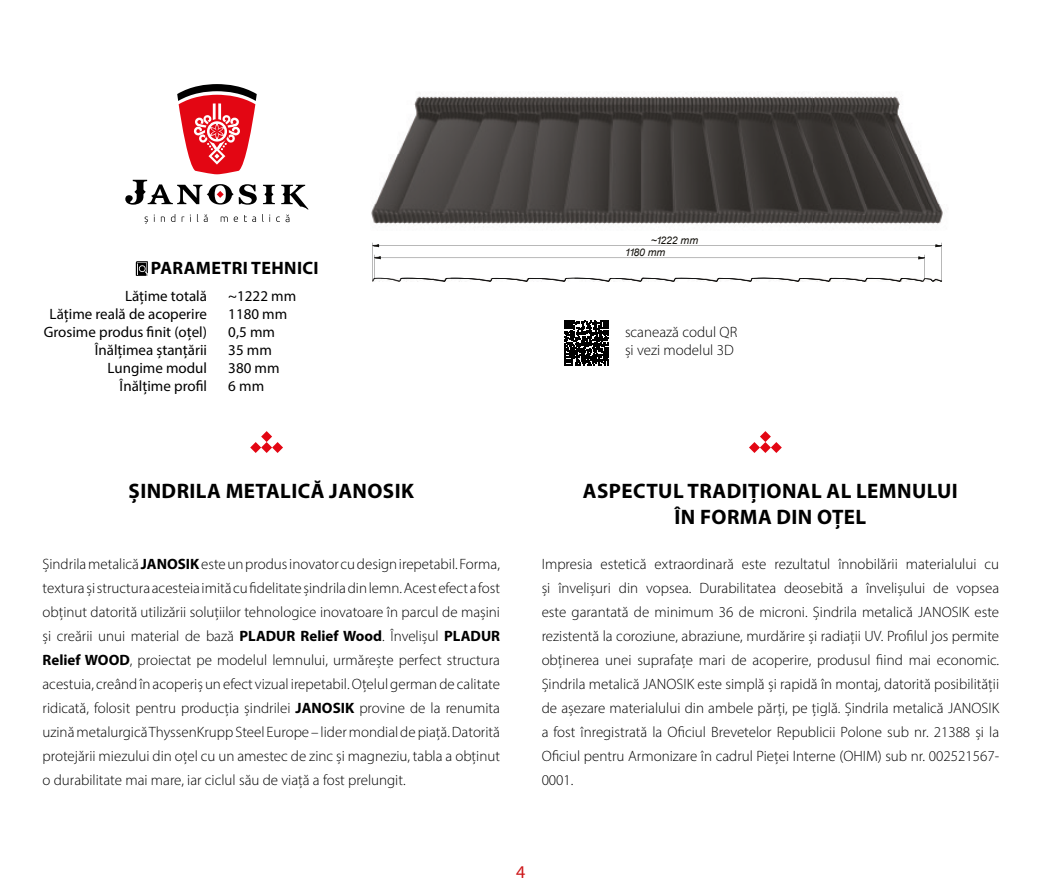
<style>
.page{position:relative;width:1063px;height:893px;background:#fff}
.page>*{position:absolute;margin:0;border:0;box-sizing:border-box;transform-origin:0 0}
.t1{font:700 21px/25.2px "Myriad Pro";letter-spacing:.02em;color:#000;text-align:center}
.t2{font:700 18px "Myriad Pro";letter-spacing:.02em;color:#000}
.t3{font:18px "Myriad Pro";color:#cd1719}
.t4{font:300 15px/24px "Myriad Pro";color:#000;text-align:justify}
.t5{font:15px/18px "Myriad Pro";color:#000;text-align:right}
.t6{font:italic 10.5px/12px "Arial";letter-spacing:-.015em;color:#13110c}
.s1{font-weight:700}
</style>
<div class="page">
<img style="left:371px;top:95px;width:572px;height:159px">
<svg style="left:373px;top:243px;width:570px;height:39px"></svg>
<svg style="left:564px;top:320px;width:45px;height:45px"></svg>
<svg style="left:177px;top:84px;width:80px;height:90px"></svg>
<svg style="left:125px;top:180px;width:184px;height:44px"></svg>
<svg style="left:136px;top:261px;width:12px;height:15px"></svg>
<svg style="left:250px;top:431px;width:33px;height:22px"></svg>
<svg style="left:749px;top:431px;width:33px;height:22px"></svg>
<p class="t2" style="left:151px;top:256px;width:170px">PARAMETRI TEHNICI</p>
<p class="t5" style="left:44px;top:287px;width:165px">Lățime totală<br>Lățime reală de acoperire<br>Grosime produs finit (oțel)<br>Înălțimea ștanțării<br>Lungime modul<br>Înălțime profil</p>
<p class="t5" style="left:228px;top:287px;width:69px;text-align:left">~1222 mm<br>1180 mm<br>0,5 mm<br>35 mm<br>380 mm<br>6 mm</p>
<p class="t6" style="left:625px;top:235px;width:75px;text-indent:26px">~1222 mm<br>1180 mm</p>
<p class="t4" style="left:625px;top:322px;width:114px;line-height:18px">scanează codul QR și vezi modelul 3D</p>
<h1 class="t1" style="left:129px;top:478px;width:287px">ȘINDRILA METALICĂ JANOSIK</h1>
<p class="t4" style="left:43px;top:552px;width:459px">Șindrila metalică <span class="s1">JANOSIK</span> este un produs inovator cu design irepetabil. Forma, textura și structura acesteia imită cu fidelitate șindrila din lemn. Acest efect a fost obținut datorită utilizării soluțiilor tehnologice inovatoare în parcul de mașini și creării unui material de bază <span class="s1">PLADUR Relief Wood</span>. Învelișul <span class="s1">PLADUR Relief WOOD</span>, proiectat pe modelul lemnului, urmărește perfect structura acestuia, creând în acoperiș un efect vizual irepetabil. Oțelul german de calitate ridicată, folosit pentru producția șindrilei <span class="s1">JANOSIK</span> provine de la renumita uzină metalurgică ThyssenKrupp Steel Europe – lider mondial de piață. Datorită protejării miezului din oțel cu un amestec de zinc și magneziu, tabla a obținut o durabilitate mai mare, iar ciclul său de viață a fost prelungit.</p>
<h1 class="t1" style="left:583px;top:478px;width:377px">ASPECTUL TRADIȚIONAL AL LEMNULUI<br>ÎN FORMA DIN OȚEL</h1>
<p class="t4" style="left:542px;top:552px;width:459px">Impresia estetică extraordinară este rezultatul înnobilării materialului cu și învelișuri din vopsea. Durabilitatea deosebită a învelișului de vopsea este garantată de minimum 36 de microni. Șindrila metalică JANOSIK este rezistentă la coroziune, abraziune, murdărire și radiații UV. Profilul jos permite obținerea unei suprafațe mari de acoperire, produsul fiind mai economic.<br>Șindrila metalică JANOSIK este simplă și rapidă în montaj, datorită posibilității de așezare materialului din ambele părți, pe țiglă. Șindrila metalică JANOSIK a fost înregistrată la Oficiul Brevetelor Republicii Polone sub nr. 21388 și la Oficiul pentru Armonizare în cadrul Pieței Interne (OHIM) sub nr. 002521567- 0001.</p>
<p class="t3" style="left:516px;top:861px;width:11px">4</p>
</div>
